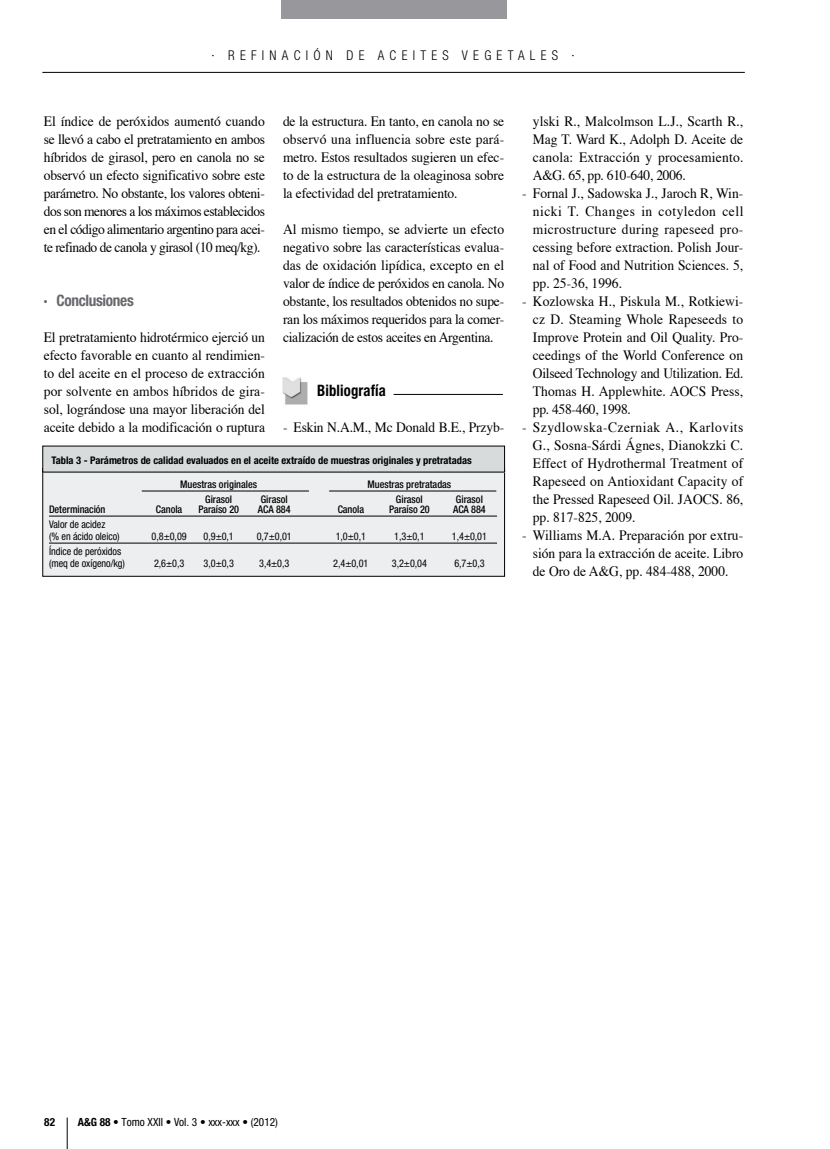
<style>
.page{position:relative;width:830px;height:1149px;background:#fff}
.page>*{position:absolute;margin:0;border:0;box-sizing:border-box;transform-origin:0 0}
.t1{font:700 condensed 15.75px "Helvetica Neue";letter-spacing:-.02em;color:#68676c}
.t2{font:700 condensed 15.75px "Helvetica Neue";letter-spacing:.01em;color:#000;scale:.93 1}
.t3{font:14.25px/18px "Times";letter-spacing:-.005em;color:#000;text-align:justify;scale:.95 1}
.t4{font:300 condensed 13.5px "Helvetica Neue";letter-spacing:.4em;color:#000}
.t5{font:condensed 11.25px "Helvetica Neue";color:#000}
.t6{font:700 condensed 11.25px "Helvetica Neue";color:#000}
.t7{font:condensed 10.5px/12px "Helvetica Neue";letter-spacing:-.005em;color:#000}
.t8{font:500 condensed 10.5px "Helvetica Neue";letter-spacing:-.005em;color:#000}
.t9{font:700 condensed 10.5px "Helvetica Neue";color:#000}
.s1{font-weight:700}
</style>
<div class="page">
<hr style="left:67px;top:1117px;width:1px;height:31px;background:#000">
<hr style="left:42px;top:72px;width:702px;height:1px;background:#000">
<div style="left:281px;top:0;width:225px;height:18px;background:#98989c"></div>
<div style="left:43px;top:468px;width:461px;height:108px;background:#edeeef"></div>
<div style="left:43px;top:446px;width:461px;height:26px;background:#d8dbdc"></div>
<hr style="left:49px;top:515px;width:448px;height:1px;background:#000">
<hr style="left:49px;top:542px;width:448px;height:1px;background:#000">
<hr style="left:142px;top:490px;width:167px;height:1px;background:#000">
<hr style="left:329px;top:490px;width:167px;height:1px;background:#000">
<img style="left:282px;top:377px;width:26px;height:28px">
<hr style="left:393px;top:394px;width:109px;height:1px;background:#000">
<p class="t4" style="left:211px;top:48px;width:364px">· REFINACIÓN DE ACEITES VEGETALES ·</p>
<p class="t3" style="left:44px;top:111px;width:234px">El índice de peróxidos aumentó cuando se llevó a cabo el pretratamiento en ambos híbridos de girasol, pero en canola no se observó un efecto significativo sobre este parámetro. No obstante, los valores obteni&shy;dos son menores a los máximos establecidos en el código alimentario argentino para acei&shy;te refinado de canola y girasol (10 meq/kg).</p>
<p class="t1" style="left:44px;top:291px;width:91px">· Conclusiones</p>
<p class="t3" style="left:44px;top:327px;width:234px">El pretratamiento hidrotérmico ejerció un efecto favorable en cuanto al rendimien&shy;to del aceite en el proceso de extracción por solvente en ambos híbridos de gira&shy;sol, lográndose una mayor liberación del aceite debido a la modificación o ruptura</p>
<p class="t3" style="left:283px;top:111px;width:234px">de la estructura. En tanto, en canola no se observó una influencia sobre este pará&shy;metro. Estos resultados sugieren un efec&shy;to de la estructura de la oleaginosa sobre la efectividad del pretratamiento.</p>
<p class="t3" style="left:283px;top:219px;width:234px">Al mismo tiempo, se advierte un efecto negativo sobre las características evalua&shy;das de oxidación lipídica, excepto en el valor de índice de peróxidos en canola. No obstante, los resultados obtenidos no supe&shy;ran los máximos requeridos para la comer&shy;cialización de estos aceites en Argentina.</p>
<p class="t2" style="left:317px;top:381px;width:75px">Bibliografía</p>
<p class="t3" style="left:283px;top:417px;width:234px">- Eskin N.A.M., Mc Donald B.E., Przyb-</p>
<p class="t9" style="left:51px;top:453px;width:421px">Tabla 3 - Parámetros de calidad evaluados en el aceite extraído de muestras originales y pretratadas</p>
<p class="t8" style="left:180px;top:477px;width:79px">Muestras originales</p>
<p class="t8" style="left:367px;top:477px;width:85px">Muestras pretratadas</p>
<p class="t8" style="left:205px;top:492px;width:28px">Girasol</p>
<p class="t8" style="left:261px;top:492px;width:28px">Girasol</p>
<p class="t8" style="left:396px;top:492px;width:28px">Girasol</p>
<p class="t8" style="left:456px;top:492px;width:28px">Girasol</p>
<p class="t8" style="left:49px;top:503px;width:58px">Determinación</p>
<p class="t8" style="left:156px;top:503px;width:28px">Canola</p>
<p class="t8" style="left:198px;top:503px;width:42px">Paraíso 20</p>
<p class="t8" style="left:258px;top:503px;width:34px">ACA 884</p>
<p class="t8" style="left:337px;top:503px;width:28px">Canola</p>
<p class="t8" style="left:389px;top:503px;width:42px">Paraíso 20</p>
<p class="t8" style="left:453px;top:503px;width:34px">ACA 884</p>
<p class="t7" style="left:49px;top:518px;width:72px">Valor de acidez<br>(% en ácido oleico)</p>
<p class="t7" style="left:151px;top:530px;width:37px">0,8±0,09</p>
<p class="t7" style="left:203px;top:530px;width:32px">0,9±0,1</p>
<p class="t7" style="left:256px;top:530px;width:37px">0,7±0,01</p>
<p class="t7" style="left:335px;top:530px;width:32px">1,0±0,1</p>
<p class="t7" style="left:394px;top:530px;width:32px">1,3±0,1</p>
<p class="t7" style="left:451px;top:530px;width:37px">1,4±0,01</p>
<p class="t7" style="left:49px;top:545px;width:77px">Índice de peróxidos (meq de oxígeno/kg)</p>
<p class="t7" style="left:154px;top:557px;width:32px">2,6±0,3</p>
<p class="t7" style="left:203px;top:557px;width:32px">3,0±0,3</p>
<p class="t7" style="left:259px;top:557px;width:32px">3,4±0,3</p>
<p class="t7" style="left:333px;top:557px;width:37px">2,4±0,01</p>
<p class="t7" style="left:391px;top:557px;width:37px">3,2±0,04</p>
<p class="t7" style="left:454px;top:557px;width:32px">6,7±0,3</p>
<p class="t3" style="left:532px;top:111px;width:223px">ylski R., Malcolmson L.J., Scarth R., Mag T. Ward K., Adolph D. Aceite de canola: Extracción y procesamiento.<br>A&amp;G. 65, pp. 610-640, 2006.</p>
<p class="t3" style="left:532px;top:183px;width:223px;text-indent:-11px">- Fornal J., Sadowska J., Jaroch R, Win&shy;nicki T. Changes in cotyledon cell microstructure during rapeseed pro&shy;cessing before extraction. Polish Jour&shy;nal of Food and Nutrition Sciences. 5, pp. 25-36, 1996.</p>
<p class="t3" style="left:532px;top:291px;width:223px;text-indent:-11px">- Kozlowska H., Piskula M., Rotkiewi&shy;cz D. Steaming Whole Rapeseeds to Improve Protein and Oil Quality. Pro&shy;ceedings of the World Conference on Oilseed Technology and Utilization. Ed.<br>Thomas H. Applewhite. AOCS Press, pp. 458-460, 1998.</p>
<p class="t3" style="left:532px;top:417px;width:223px;text-indent:-11px">- Szydlowska-Czerniak A., Karlovits G., Sosna-Sárdi Ágnes, Dianokzki C.<br>Effect of Hydrothermal Treatment of Rapeseed on Antioxidant Capacity of the Pressed Rapeseed Oil. JAOCS. 86, pp. 817-825, 2009.</p>
<p class="t3" style="left:532px;top:525px;width:223px;text-indent:-11px">- Williams M.A. Preparación por extru&shy;sión para la extracción de aceite. Libro de Oro de A&amp;G, pp. 484-488, 2000.</p>
<p class="t6" style="left:44px;top:1114px;width:12px">82</p>
<p class="t5" style="left:78px;top:1114px;width:201px"><span class="s1">A&amp;G 88</span> • Tomo XXII • Vol. 3 • xxx-xxx • (2012)</p>
</div>
